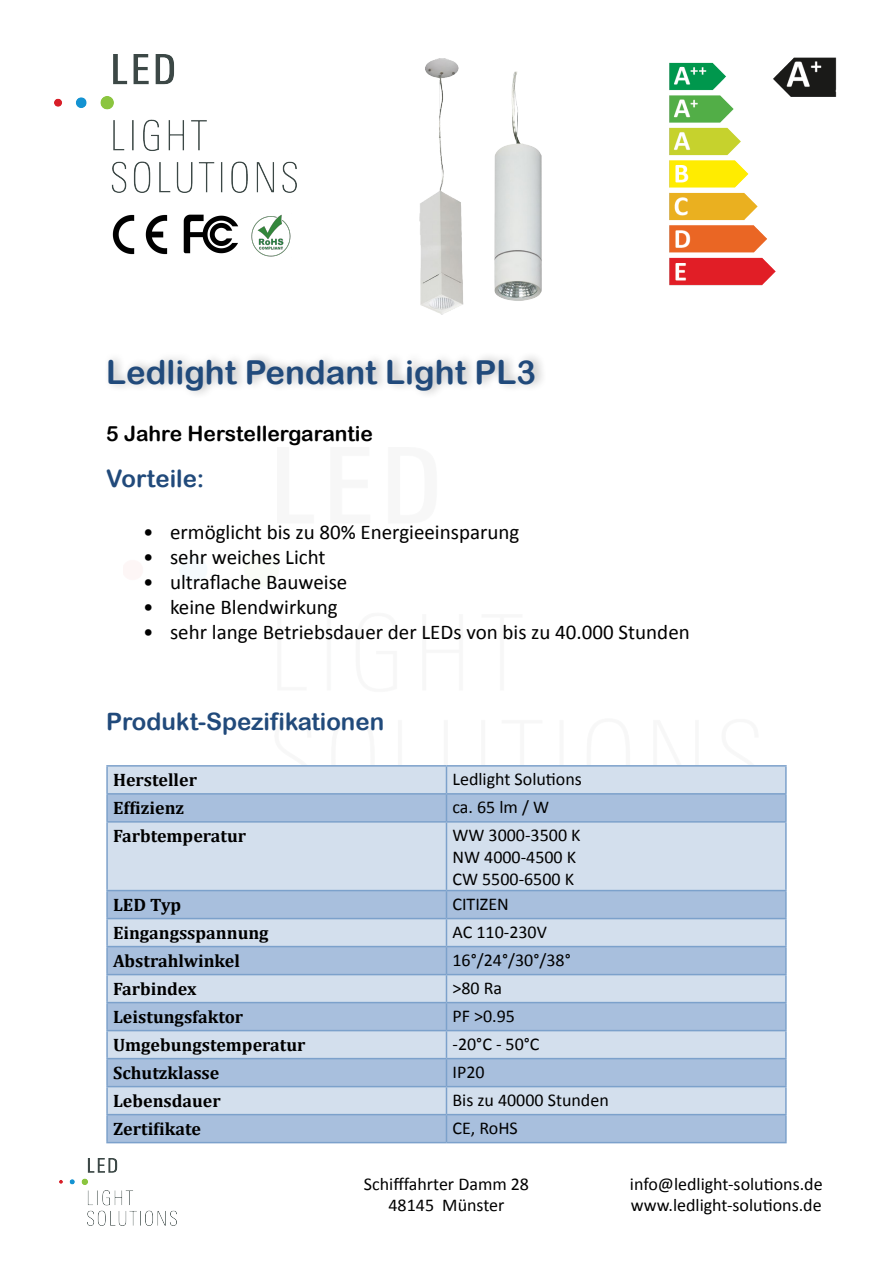
<style>
.page{position:relative;width:893px;height:1263px;background:#fff}
.page>*{position:absolute;margin:0;border:0;box-sizing:border-box;transform-origin:0 0}
.t1{font:33px "Arial Rounded MT Bold";color:#214a7b}
.t2{font:24px "Arial Rounded MT Bold";color:#214a7b}
.t3{font:21px "Calibri";color:#000}
.t4{font:21px "Arial Rounded MT Bold";color:#000}
.t5{font:18px/21.6px "Calibri";color:#000}
.t6{font:700 18px "Cambria";color:#000}
</style>
<div class="page">
<img style="left:60px;top:1158px;width:116px;height:67px">
<img style="left:669px;top:57px;width:168px;height:229px">
<img style="left:54px;top:54px;width:242px;height:139px">
<img style="left:112px;top:214px;width:56px;height:41px">
<img style="left:183px;top:214px;width:56px;height:40px">
<img style="left:251px;top:214px;width:40px;height:43px">
<img style="left:419px;top:58px;width:123px;height:257px">
<div style="left:104px;top:351px;width:444px;height:49px;background:#000;opacity:.3"></div>
<div style="left:108px;top:767px;width:677px;height:26px;background:#d3dfed"></div>
<svg style="left:108px;top:795px;width:677px;height:347px"></svg>
<hr style="left:106px;top:765px;width:340px;height:2px;background:#7ca1cb">
<hr style="left:106px;top:767px;width:2px;height:26px;background:#7ca1cb">
<hr style="left:446px;top:765px;width:341px;height:2px;background:#7ca1cb">
<hr style="left:785px;top:767px;width:2px;height:26px;background:#7ca1cb">
<hr style="left:106px;top:793px;width:340px;height:2px;background:#7ca1cb">
<hr style="left:106px;top:795px;width:2px;height:26px;background:#7ca1cb">
<hr style="left:446px;top:793px;width:341px;height:2px;background:#7ca1cb">
<svg style="left:446px;top:767px;width:1px;height:54px"></svg>
<hr style="left:785px;top:795px;width:2px;height:26px;background:#7ca1cb">
<hr style="left:106px;top:821px;width:340px;height:2px;background:#7ca1cb">
<hr style="left:106px;top:823px;width:2px;height:67px;background:#7ca1cb">
<hr style="left:446px;top:821px;width:341px;height:2px;background:#7ca1cb">
<hr style="left:446px;top:823px;width:1px;height:67px;background:#7ca1cb">
<hr style="left:785px;top:823px;width:2px;height:67px;background:#7ca1cb">
<hr style="left:106px;top:890px;width:340px;height:1px;background:#7ca1cb">
<hr style="left:106px;top:891px;width:2px;height:27px;background:#7ca1cb">
<hr style="left:446px;top:890px;width:341px;height:1px;background:#7ca1cb">
<hr style="left:785px;top:891px;width:2px;height:27px;background:#7ca1cb">
<hr style="left:106px;top:918px;width:340px;height:1px;background:#7ca1cb">
<hr style="left:106px;top:919px;width:2px;height:27px;background:#7ca1cb">
<hr style="left:446px;top:918px;width:341px;height:1px;background:#7ca1cb">
<hr style="left:785px;top:919px;width:2px;height:27px;background:#7ca1cb">
<hr style="left:106px;top:946px;width:340px;height:1px;background:#7ca1cb">
<hr style="left:106px;top:947px;width:2px;height:27px;background:#7ca1cb">
<hr style="left:446px;top:946px;width:341px;height:1px;background:#7ca1cb">
<hr style="left:785px;top:947px;width:2px;height:27px;background:#7ca1cb">
<hr style="left:106px;top:974px;width:340px;height:1px;background:#7ca1cb">
<hr style="left:106px;top:975px;width:2px;height:27px;background:#7ca1cb">
<hr style="left:446px;top:974px;width:341px;height:1px;background:#7ca1cb">
<hr style="left:785px;top:975px;width:2px;height:27px;background:#7ca1cb">
<hr style="left:106px;top:1002px;width:340px;height:1px;background:#7ca1cb">
<hr style="left:106px;top:1003px;width:2px;height:27px;background:#7ca1cb">
<hr style="left:446px;top:1002px;width:341px;height:1px;background:#7ca1cb">
<hr style="left:785px;top:1003px;width:2px;height:27px;background:#7ca1cb">
<hr style="left:106px;top:1030px;width:340px;height:1px;background:#7ca1cb">
<hr style="left:106px;top:1031px;width:2px;height:27px;background:#7ca1cb">
<hr style="left:446px;top:1030px;width:341px;height:1px;background:#7ca1cb">
<hr style="left:785px;top:1031px;width:2px;height:27px;background:#7ca1cb">
<hr style="left:106px;top:1058px;width:340px;height:1px;background:#7ca1cb">
<hr style="left:106px;top:1059px;width:2px;height:27px;background:#7ca1cb">
<hr style="left:446px;top:1058px;width:341px;height:1px;background:#7ca1cb">
<hr style="left:785px;top:1059px;width:2px;height:27px;background:#7ca1cb">
<hr style="left:106px;top:1086px;width:340px;height:1px;background:#7ca1cb">
<hr style="left:106px;top:1087px;width:2px;height:27px;background:#7ca1cb">
<hr style="left:446px;top:1086px;width:341px;height:1px;background:#7ca1cb">
<hr style="left:785px;top:1087px;width:2px;height:27px;background:#7ca1cb">
<hr style="left:106px;top:1114px;width:340px;height:1px;background:#7ca1cb">
<hr style="left:106px;top:1115px;width:2px;height:27px;background:#7ca1cb">
<hr style="left:446px;top:1114px;width:341px;height:1px;background:#7ca1cb">
<svg style="left:446px;top:891px;width:1px;height:251px"></svg>
<hr style="left:785px;top:1115px;width:2px;height:27px;background:#7ca1cb">
<hr style="left:106px;top:1142px;width:340px;height:1px;background:#7ca1cb">
<hr style="left:446px;top:1142px;width:341px;height:1px;background:#7ca1cb">
<h1 class="t1" style="left:106px;top:353px;width:431px">Ledlight Pendant Light PL3</h1>
<p class="t4" style="left:106px;top:421px;width:268px">5 Jahre Herstellergarantie</p>
<h2 class="t2" style="left:106px;top:465px;width:100px">Vorteile:</h2>
<p class="t3" style="left:143px;top:518px;width:378px">• ermöglicht bis zu 80% Energieeinsparung</p>
<p class="t3" style="left:143px;top:543px;width:184px">• sehr weiches Licht</p>
<p class="t3" style="left:143px;top:569px;width:206px">• ultraflache Bauweise</p>
<p class="t3" style="left:143px;top:594px;width:196px">• keine Blendwirkung</p>
<p class="t3" style="left:143px;top:619px;width:548px">• sehr lange Betriebsdauer der LEDs von bis zu 40.000 Stunden</p>
<h2 class="t2" style="left:106px;top:707px;width:279px">Produkt-Spezifikationen</h2>
<p class="t6" style="left:113px;top:767px;width:85px">Hersteller</p>
<p class="t5" style="left:452px;top:769px;width:131px">Ledlight Solutions</p>
<p class="t6" style="left:113px;top:795px;width:73px">Effizienz</p>
<p class="t5" style="left:452px;top:797px;width:98px">ca. 65 lm / W</p>
<p class="t6" style="left:113px;top:823px;width:135px">Farbtemperatur</p>
<p class="t5" style="left:452px;top:825px;width:130px">WW 3000-3500 K<br>NW 4000-4500 K<br>CW 5500-6500 K</p>
<p class="t6" style="left:113px;top:892px;width:70px">LED Typ</p>
<p class="t5" style="left:452px;top:893px;width:58px">CITIZEN</p>
<p class="t6" style="left:113px;top:920px;width:157px">Eingangsspannung</p>
<p class="t5" style="left:452px;top:921px;width:96px">AC 110-230V</p>
<p class="t6" style="left:113px;top:948px;width:128px">Abstrahlwinkel</p>
<p class="t5" style="left:452px;top:949px;width:120px">16°/24°/30°/38°</p>
<p class="t6" style="left:113px;top:976px;width:85px">Farbindex</p>
<p class="t5" style="left:452px;top:977px;width:51px">&gt;80 Ra</p>
<p class="t6" style="left:113px;top:1004px;width:132px">Leistungsfaktor</p>
<p class="t5" style="left:452px;top:1005px;width:64px">PF &gt;0.95</p>
<p class="t6" style="left:113px;top:1032px;width:194px">Umgebungstemperatur</p>
<p class="t5" style="left:452px;top:1033px;width:89px">-20°C - 50°C</p>
<p class="t6" style="left:113px;top:1060px;width:108px">Schutzklasse</p>
<p class="t5" style="left:452px;top:1061px;width:34px">IP20</p>
<p class="t6" style="left:113px;top:1088px;width:109px">Lebensdauer</p>
<p class="t5" style="left:452px;top:1089px;width:158px">Bis zu 40000 Stunden</p>
<p class="t6" style="left:113px;top:1116px;width:89px">Zertifikate</p>
<p class="t5" style="left:452px;top:1117px;width:67px">CE, RoHS</p>
<p class="t5" style="left:364px;top:1173px;width:167px;text-align:center">Schifffahrter Damm 28<br>48145 Münster</p>
<p class="t5" style="left:630px;top:1173px;width:194px">info@ledlight-solutions.de www.ledlight-solutions.de</p>
</div>
